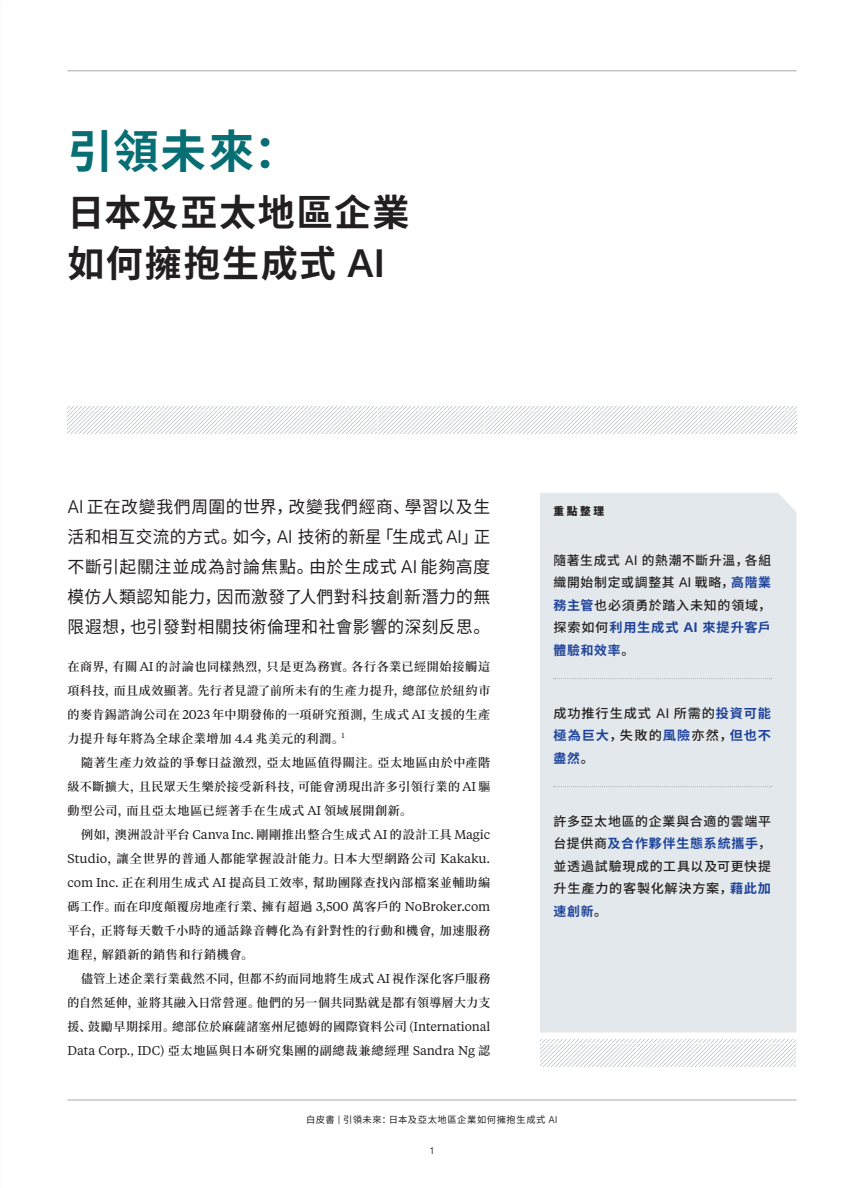
<style>
.page{position:relative;width:864px;height:1188px;background:#fff}
.page>*{position:absolute;margin:0;border:0;box-sizing:border-box;transform-origin:0 0}
.INT_TITLE{font:700 45.6px "Noto Sans CJ Ksc";color:#076e73}
.INT_SUBTITLE{font:700 37.05px/51px "Noto Sans CJ Ksc";letter-spacing:.04em;color:#231f20}
.INT_INTRO{font:17.1px/30px "Noto Sans CJ Ksc";letter-spacing:.03em;color:#231f20;text-align:justify}
.HIGHLIGHTS_NO_CHARTS{font:500 12.9px/22.5px "Noto Sans CJ Ksc";letter-spacing:.055em;color:#231f20;text-align:justify}
.HIGHLIGHTS_NO_CHARTS_LAST{font:500 12.9px/22.5px "Noto Sans CJ Ksc";letter-spacing:.055em;color:#231f20;text-align:justify}
.INT_BODY{font:12.75px "Tiempos Text";letter-spacing:-.005em;color:#231f20}
.INT_BODY-2{font:600 12.15px/24px "Noto Serif CJ Ksc";letter-spacing:.05em;color:#231f20;text-align:justify}
.INT_BODY_FIRST{font:600 12.15px/24px "Noto Serif CJ Ksc";letter-spacing:.05em;color:#231f20;text-align:justify}
.HIGHLIGHTS_B-HED{font:900 10.65px "Noto Sans CJ Ksc";color:#231f20}
.PAGE_FOLIO{font:300 9.75px "GT America";color:#231f20}
.PAGE_FOOTER{font:9.3px "Noto Sans CJ Ksc";letter-spacing:.065em;color:#231f20}
.s1{font-family:"GT America";font-weight:500;font-size:39px}
.s2{font-family:"GT America";font-weight:300;font-size:18px}
.s3{font-family:"Tiempos Text";font-weight:400;font-size:12.75px}
.s4{font-family:"Noto Serif CJ Ksc";font-weight:600;font-size:12.15px}
.s5{font-family:"GT America";font-weight:400;font-size:13.5px}
.s6{font-weight:700;color:#1f439b}
.s7{font-family:"GT America";font-weight:600;font-size:13.5px;color:#1f439b}
.s8{font-family:"GT America";font-weight:300;font-size:9.75px}
</style>
<div class="page">
<svg style="left:68px;top:407px;width:728px;height:27px"></svg>
<div style="left:540px;top:493px;width:256px;height:539px;background:#e2e8eb"></div>
<svg style="left:554px;top:678px;width:218px;height:1px"></svg>
<svg style="left:554px;top:786px;width:218px;height:1px"></svg>
<svg style="left:540px;top:1040px;width:256px;height:26px"></svg>
<hr style="left:68px;top:1100px;width:728px;height:1px;background:#a8a9ad">
<hr style="left:68px;top:70px;width:728px;height:1px;background:#a8a9ad">
<p class="INT_TITLE" style="left:68px;top:126px;width:233px">引領未來：</p>
<p class="INT_SUBTITLE" style="left:68px;top:188px;width:343px">日本及亞太地區企業如何擁抱生成式 <span class="s1">AI</span></p>
<p class="INT_INTRO" style="left:68px;top:492px;width:424px"><span class="s2">AI</span> 正在改變我們周圍的世界，改變我們經商、學習以及生活和相互交流的方式。如今，<span class="s2">AI</span> 技術的新星「生成式 <span class="s2">AI</span>」正不斷引起關注並成為討論焦點。由於生成式 <span class="s2">AI</span> 能夠高度模仿人類認知能力，因而激發了人們對科技創新潛力的無限遐想，也引發對相關技術倫理和社會影響的深刻反思。</p>
<p class="INT_BODY_FIRST" style="left:68px;top:654px;width:424px">在商界，有關 <span class="s3">AI</span> 的討論也同樣熱烈，只是更為務實。各行各業已經開始接觸這項科技，而且成效顯著。先行者見證了前所未有的生產力提升，總部位於紐約市的麥肯錫諮詢公司在 <span class="s3">2023</span> 年中期發佈的一項研究預測，生成式 <span class="s3">AI</span> 支援的生產力提升每年將為全球企業增加 <span class="s3">4.4</span> 兆美元的利潤。<sup>1</sup></p>
<p class="INT_BODY-2" style="left:68px;top:750px;width:424px;text-indent:14px">隨著生產力效益的爭奪日益激烈，亞太地區值得關注。亞太地區由於中產階級不斷擴大，且民眾天生樂於接受新科技，可能會湧現出許多引領行業的 <span class="s3">AI</span> 驅動型公司，而且亞太地區已經著手在生成式 <span class="s3">AI</span> 領域展開創新。</p>
<p class="INT_BODY-2" style="left:68px;top:822px;width:424px;text-indent:14px">例如，澳洲設計平台 <span class="s3">Canva Inc.</span> 剛剛推出整合生成式 <span class="s3">AI</span> 的設計工具 <span class="s3">Magic Studio</span>，讓全世界的普通人都能掌握設計能力。日本大型網路公司 <span class="s3">Kakaku. com Inc.</span> 正在利用生成式 <span class="s3">AI</span> 提高員工效率，幫助團隊查找內部檔案並輔助編碼工作。而在印度顛覆房地產行業、擁有超過 <span class="s3">3,500</span> 萬客戶的 <span class="s3">NoBroker.com</span>平台，正將每天數千小時的通話錄音轉化為有針對性的行動和機會，加速服務進程，解鎖新的銷售和行銷機會。</p>
<p class="INT_BODY-2" style="left:68px;top:966px;width:424px;text-indent:14px">儘管上述企業行業截然不同，但都不約而同地將生成式 <span class="s3">AI</span> 視作深化客戶服務的自然延伸，並將其融入日常營運。他們的另一個共同點就是都有領導層大力支援、鼓勵早期採用。總部位於麻薩諸塞州尼德姆的國際資料公司 <span class="s3">(International</span></p>
<p class="INT_BODY" style="left:68px;top:1042px;width:424px">Data Corp., IDC) <span class="s4">亞太地區與日本研究集團的副總裁兼總經理</span> Sandra Ng <span class="s4">認</span></p>
<p class="HIGHLIGHTS_B-HED" style="left:554px;top:505px;width:52px">重點整理</p>
<p class="HIGHLIGHTS_NO_CHARTS" style="left:554px;top:549px;width:219px">隨著生成式 <span class="s5">AI</span> 的熱潮不斷升溫，各組織開始制定或調整其 <span class="s5">AI</span> 戰略，<span class="s6">高階業務主管</span>也必須勇於踏入未知的領域，探索如何<span class="s6">利用生成式</span> <span class="s7">AI</span> <span class="s6">來提升客戶體驗和效率</span>。</p>
<p class="HIGHLIGHTS_NO_CHARTS" style="left:554px;top:702px;width:219px">成功推行生成式 <span class="s5">AI</span> 所需的<span class="s6">投資可能極為巨大</span>，失敗的<span class="s6">風險</span>亦然，<span class="s6">但也不盡然</span>。</p>
<p class="HIGHLIGHTS_NO_CHARTS_LAST" style="left:554px;top:810px;width:219px">許多亞太地區的企業與合適的雲端平台提供商<span class="s6">及合作夥伴生態系統攜手</span>，並透過試驗現成的工具以及可更快提升生產力的客製化解決方案，<span class="s6">藉此加速創新</span>。</p>
<p class="PAGE_FOOTER" style="left:306px;top:1115px;width:253px">白皮書 <span class="s8">|</span> 引領未來：日本及亞太地區企業如何擁抱生成式 <span class="s8">AI</span></p>
<p class="PAGE_FOLIO" style="left:430px;top:1145px;width:5px">1</p>
</div>
